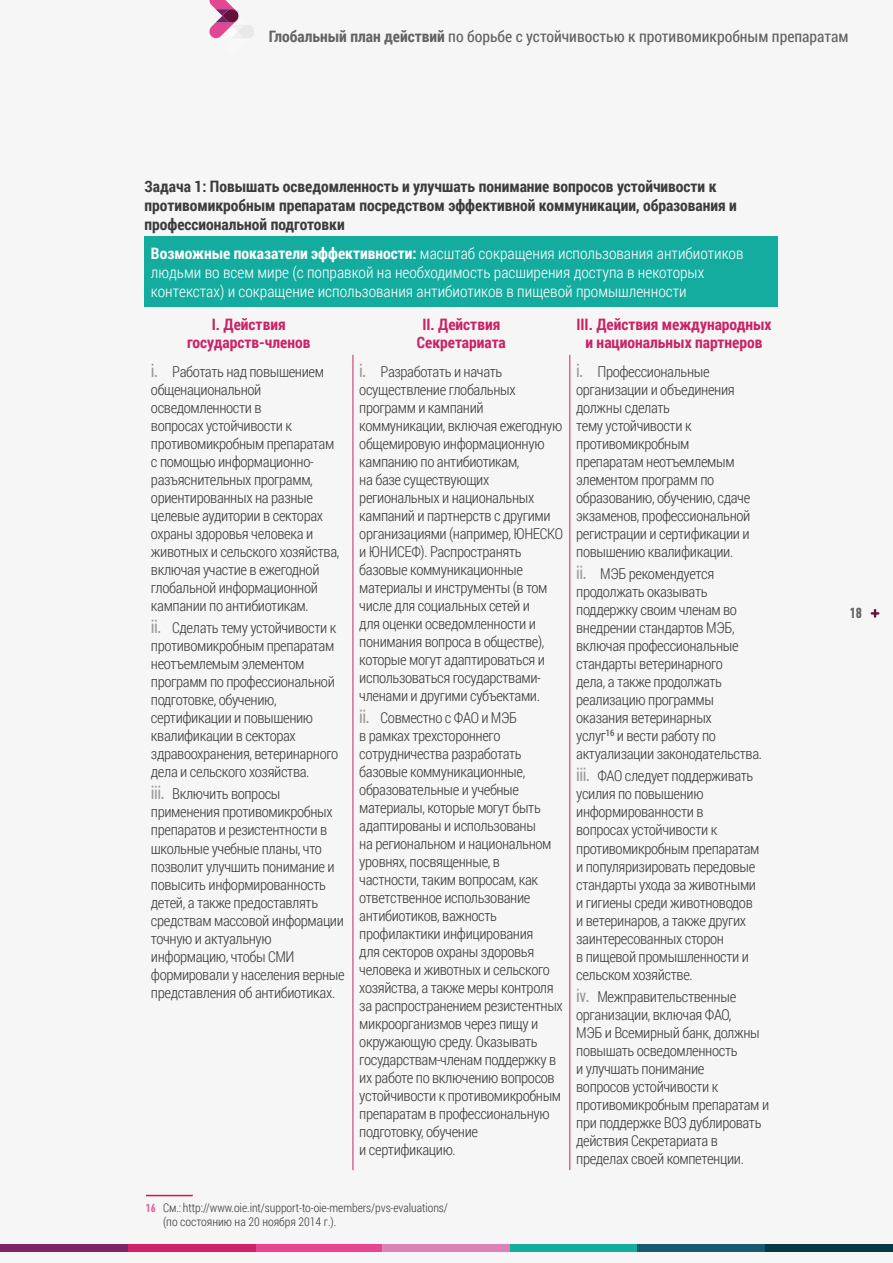
<style>
.page{position:relative;width:893px;height:1263px;background:#f6f6f6}
.page>*{position:absolute;margin:0;border:0;box-sizing:border-box;transform-origin:0 0}
.t1{font:300 15.75px/18.9px "Roboto Condensed";color:#fff}
.t2{font:700 15.75px/18.9px "Roboto Condensed";color:#3c3c3b}
.t3{font:700 15.75px/18.9px "Roboto Condensed";color:#ca2366;text-align:center}
.t4{font:15.75px "Roboto Condensed";color:#646363}
.t5{font:300 15px/18px "Roboto Condensed";letter-spacing:-.025em;color:#3c3c3b}
.t6{font:700 condensed 15px "DIN Next LT Pro";color:#646363}
.t7{font:300 12px/14.4px "Roboto Condensed";letter-spacing:-.005em;color:#3c3c3b}
.s1{font-weight:700}
.s2{font-family:"DIN Next LT Pro";font-weight:400;font-stretch:condensed;font-size:19.5px;color:#989898}
.s3{font-family:"DIN Next LT Pro";font-weight:700;font-stretch:condensed;color:#e55f9e}
</style>
<div class="page">
<div style="left:255px;top:1244px;width:128px;height:7px;background:#e74691"></div>
<div style="left:128px;top:1244px;width:127px;height:7px;background:#ca2366"></div>
<div style="left:0;top:1244px;width:127px;height:7px;background:#7d246b"></div>
<div style="left:383px;top:1244px;width:127px;height:7px;background:#dd82b4"></div>
<div style="left:510px;top:1244px;width:128px;height:7px;background:#14ac9f"></div>
<div style="left:638px;top:1244px;width:127px;height:7px;background:#165a70"></div>
<div style="left:766px;top:1244px;width:127px;height:7px;background:#023a45"></div>
<hr style="left:146px;top:1195px;width:47px;height:1px;background:#cc1552">
<div style="left:145px;top:236px;width:633px;height:71px;background:#14ac9f"></div>
<hr style="left:353px;top:355px;width:1px;height:815px;background:#ca2366">
<hr style="left:570px;top:355px;width:1px;height:815px;background:#ca2366">
<svg style="left:209px;top:0;width:45px;height:39px"></svg>
<svg style="left:871px;top:609px;width:8px;height:9px"></svg>
<p class="t4" style="left:269px;top:25px;width:581px"><span class="s1">Глобальный план действий</span> по борьбе с устойчивостью к противомикробным препаратам</p>
<p class="t2" style="left:145px;top:177px;width:594px">Задача 1: Повышать осведомленность и улучшать понимание вопросов устойчивости к противомикробным препаратам посредством эффективной коммуникации, образования и профессиональной подготовки</p>
<p class="t1" style="left:151px;top:244px;width:594px"><span class="s1">Возможные показатели эффективности:</span> масштаб сокращения использования антибиотиков людьми во всем мире (с поправкой на необходимость расширения доступа в некоторых контекстах) и сокращение использования антибиотиков в пищевой промышленности</p>
<p class="t3" style="left:187px;top:314px;width:125px">I. Действия государств-членов</p>
<p class="t3" style="left:417px;top:314px;width:90px">II. Действия<br>Секретариата</p>
<p class="t3" style="left:576px;top:314px;width:197px">III. Действия международных и национальных партнеров</p>
<p class="t5" style="left:151px;top:362px;width:190px"><span class="s2">i.</span> Работать над повышением общенациональной осведомленности в<br>вопросах устойчивости к противомикробным препаратам с помощью информационно&shy;разъяснительных программ, ориентированных на разные целевые аудитории в секторах охраны здоровья человека и животных и сельского хозяйства, включая участие в ежегодной глобальной информационной кампании по антибиотикам.</p>
<p class="t5" style="left:151px;top:618px;width:189px"><span class="s2">ii.</span> Сделать тему устойчивости к противомикробным препаратам неотъемлемым элементом программ по профессиональной подготовке, обучению, сертификации и повышению квалификации в секторах здравоохранения, ветеринарного дела и сельского хозяйства.</p>
<p class="t5" style="left:151px;top:785px;width:195px"><span class="s2">iii.</span> Включить вопросы применения противомикробных препаратов и резистентности в школьные учебные планы, что позволит улучшить понимание и повысить информированность детей, а также предоставлять средствам массовой информации точную и актуальную информацию, чтобы СМИ формировали у населения верные представления об антибиотиках.</p>
<p class="t5" style="left:359px;top:362px;width:205px"><span class="s2">i.</span> Разработать и начать осуществление глобальных программ и кампаний коммуникации, включая ежегодную общемировую информационную кампанию по антибиотикам,<br>на базе существующих региональных и национальных кампаний и партнерств с другими организациями (например, ЮНЕСКО и ЮНИСЕФ). Распространять базовые коммуникационные материалы и инструменты (в том числе для социальных сетей и<br>для оценки осведомленности и понимания вопроса в обществе), которые могут адаптироваться и использоваться государствами&shy;членами и другими субъектами.</p>
<p class="t5" style="left:359px;top:708px;width:205px"><span class="s2">ii.</span> Совместно с ФАО и МЭБ<br>в рамках трехстороннего сотрудничества разработать базовые коммуникационные, образовательные и учебные материалы, которые могут быть адаптированы и использованы<br>на региональном и национальном уровнях, посвященные, в частности, таким вопросам, как ответственное использование антибиотиков, важность профилактики инфицирования<br>для секторов охраны здоровья человека и животных и сельского хозяйства, а также меры контроля за распространением резистентных микроорганизмов через пищу и окружающую среду. Оказывать государствам-членам поддержку в их работе по включению вопросов устойчивости к противомикробным препаратам в профессиональную подготовку, обучение<br>и сертификацию.</p>
<p class="t5" style="left:576px;top:362px;width:176px"><span class="s2">i.</span> Профессиональные организации и объединения должны сделать<br>тему устойчивости к противомикробным препаратам неотъемлемым элементом программ по образованию, обучению, сдаче экзаменов, профессиональной регистрации и сертификации и повышению квалификации.</p>
<p class="t5" style="left:576px;top:564px;width:187px"><span class="s2">ii.</span> МЭБ рекомендуется продолжать оказывать поддержку своим членам во внедрении стандартов МЭБ, включая профессиональные стандарты ветеринарного<br>дела, а также продолжать реализацию программы оказания ветеринарных<br>услуг<sup>16</sup> и вести работу по актуализации законодательства.</p>
<p class="t5" style="left:576px;top:767px;width:185px"><span class="s2">iii.</span> ФАО следует поддерживать усилия по повышению информированности в вопросах устойчивости к противомикробным препаратам и популяризировать передовые стандарты ухода за животными и гигиены среди животноводов и ветеринаров, а также других заинтересованных сторон<br>в пищевой промышленности и сельском хозяйстве.</p>
<p class="t5" style="left:576px;top:987px;width:194px"><span class="s2">iv.</span> Межправительственные организации, включая ФАО,<br>МЭБ и Всемирный банк, должны повышать осведомленность<br>и улучшать понимание<br>вопросов устойчивости к противомикробным препаратам и при поддержке ВОЗ дублировать действия Секретариата в пределах своей компетенции.</p>
<p class="t7" style="left:163px;top:1200px;width:286px;text-indent:-17px"><span class="s3">16</span> См.: http://www.oie.int/support-to-oie-members/pvs-evaluations/ (по состоянию на 20 ноября 2014 г.).</p>
<p class="t6" style="left:850px;top:604px;width:14px">18</p>
</div>
